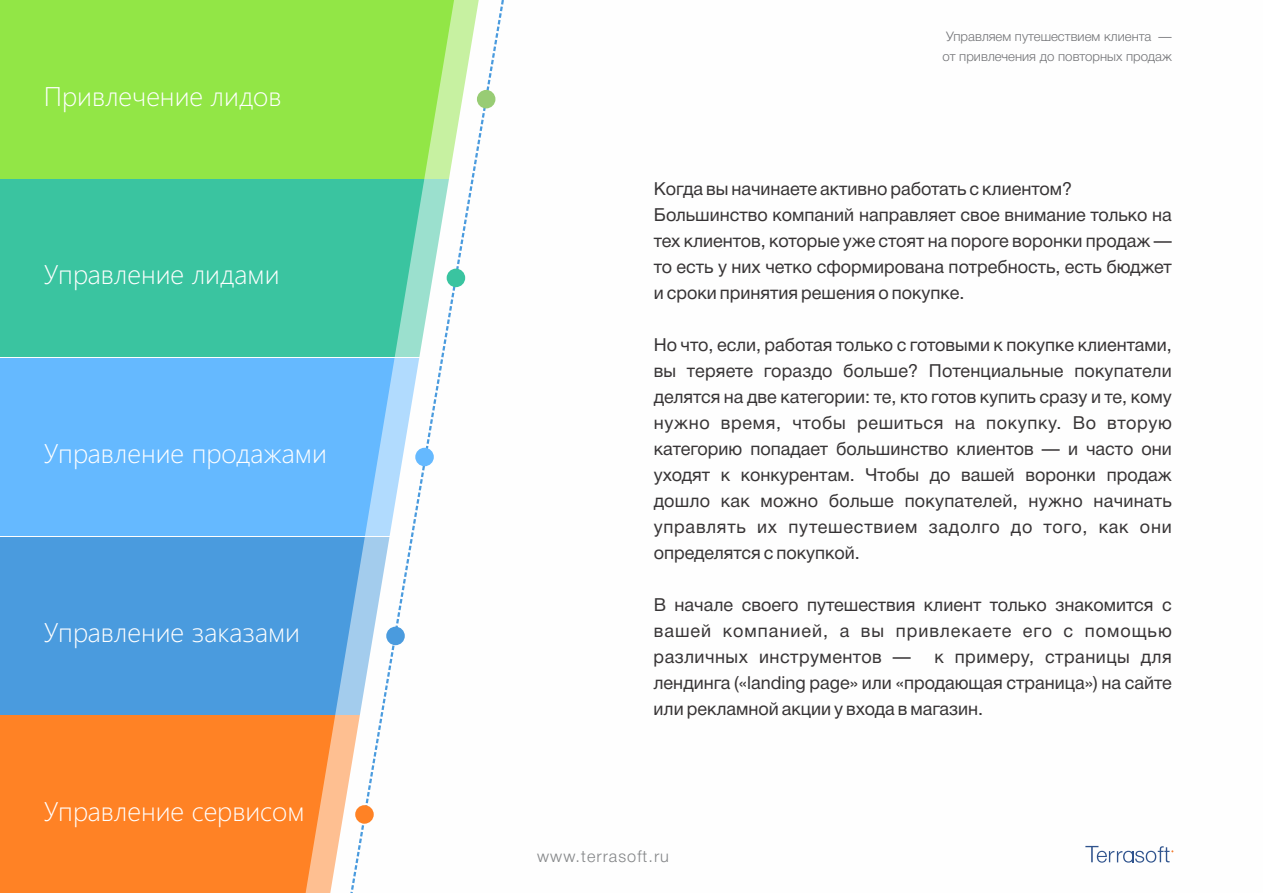
<style>
.page{position:relative;width:1263px;height:893px;background:#fff}
.page>*{position:absolute;margin:0;border:0;box-sizing:border-box;transform-origin:0 0}
.t1{font:300 27px "Segoe UI";color:#fff}
.t2{font:100 18px/26.1px "Helvetica Neue Cyr";color:#373435;text-align:justify}
.t3{font:300 16.2px "Helvetica Neue Cyr";letter-spacing:.065em;color:#848688}
.t4{font:300 13.2px/19.2px "Helvetica Neue Cyr";color:#727376}
</style>
<div class="page">
<div style="left:0;top:0;width:1229px;height:178px;background:#92e646"></div>
<div style="left:0;top:179px;width:1229px;height:177px;background:#3ac4a0"></div>
<div style="left:0;top:358px;width:1229px;height:178px;background:#65b9ff"></div>
<div style="left:0;top:537px;width:1229px;height:178px;background:#4a9bde"></div>
<div style="left:0;top:716px;width:1229px;height:177px;background:#ff8225"></div>
<div style="left:330px;top:0;width:899px;height:893px;background:#fefefe"></div>
<svg style="left:349px;top:0;width:156px;height:893px"></svg>
<div style="left:447px;top:269px;width:18px;height:18px;background:#3ac4a0;border-radius:50%"></div>
<div style="left:477px;top:90px;width:18px;height:18px;background:#98cc74;border-radius:50%"></div>
<div style="left:415px;top:448px;width:19px;height:18px;background:#65b9ff;border-radius:50%"></div>
<div style="left:386px;top:627px;width:19px;height:18px;background:#4a9bde;border-radius:50%"></div>
<div style="left:355px;top:805px;width:19px;height:19px;background:#ff8225;border-radius:50%"></div>
<svg style="left:1085px;top:846px;width:88px;height:17px"></svg>
<h1 class="t1" style="left:44px;top:86px;width:239px">Привлечение лидов</h1>
<h1 class="t1" style="left:44px;top:265px;width:237px">Управление лидами</h1>
<h1 class="t1" style="left:44px;top:444px;width:285px">Управление продажами</h1>
<h1 class="t1" style="left:44px;top:623px;width:258px">Управление заказами</h1>
<h1 class="t1" style="left:44px;top:801px;width:262px">Управление сервисом</h1>
<p class="t4" style="left:943px;top:28px;width:231px">Управляем путешествием клиента — от привлечения до повторных продаж</p>
<p class="t2" style="left:654px;top:177px;width:520px;text-align:left">Когда вы начинаете активно работать с клиентом?<br>Большинство компаний направляет свое внимание только на тех клиентов, которые уже стоят на пороге воронки продаж — то есть у них четко сформирована потребность, есть бюджет и сроки принятия решения о покупке.</p>
<p class="t2" style="left:654px;top:333px;width:520px">Но что, если, работая только с готовыми к покупке клиентами, вы теряете гораздо больше? Потенциальные покупатели делятся на две категории: те, кто готов купить сразу и те, кому нужно время, чтобы решиться на покупку. Во вторую категорию попадает большинство клиентов — и часто они уходят к конкурентам. Чтобы до вашей воронки продаж дошло как можно больше покупателей, нужно начинать управлять их путешествием задолго до того, как они определятся с покупкой.</p>
<p class="t2" style="left:654px;top:593px;width:520px">В начале своего путешествия клиент только знакомится с вашей компанией, а вы привлекаете его с помощью различных инструментов —</p>
<p class="t2" style="left:654px;top:646px;width:520px;text-indent:281px">к примеру, страницы для лендинга («landing page» или «продающая страница») на сайте или рекламной акции у входа в магазин.</p>
<p class="t3" style="left:537px;top:850px;width:133px">www.terrasoft.ru</p>
</div>
